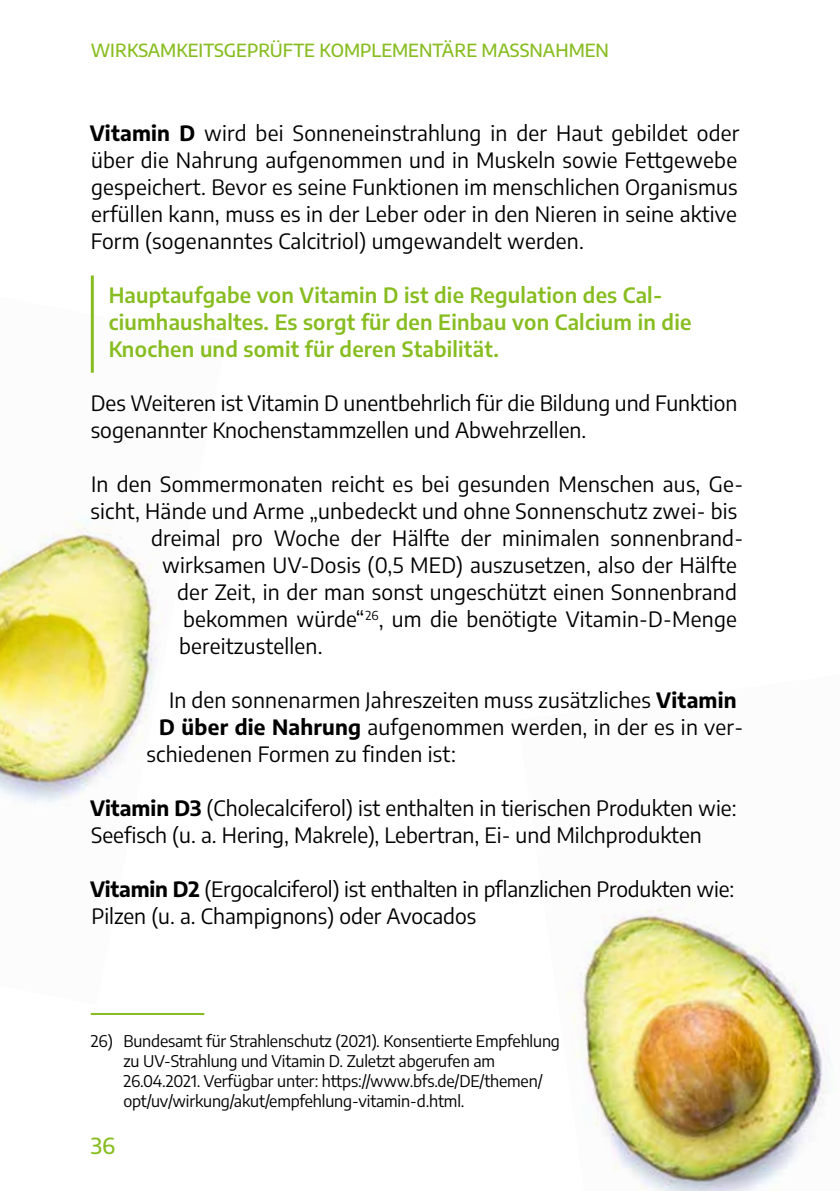
<style>
.page{position:relative;width:840px;height:1191px;background:#fff}
.page>*{position:absolute;margin:0;border:0;box-sizing:border-box;transform-origin:0 0}
.t1{font:500 22px "Encode Sans";color:#88bd21}
.t2{font:21px/27px "Encode Sans";letter-spacing:.01em;color:#000;text-align:justify}
.t3{font:600 21px/27px "Encode Sans";letter-spacing:.01em;color:#88bd21}
.t4{font:21px "Encode Sans";letter-spacing:-.01em;color:#000}
.t5{font:500 18px "Encode Sans";color:#88bd21}
.t6{font:16px/20px "Encode Sans";letter-spacing:-.01em;color:#000}
.s1{font-weight:700}
</style>
<div class="page">
<img style="left:566px;top:908px;width:264px;height:283px">
<img style="left:0;top:297px;width:162px;height:506px">
<hr style="left:91px;top:275px;width:3px;height:98px;background:#88bd21">
<hr style="left:91px;top:1013px;width:113px;height:2px;background:#88bd21">
<p class="t5" style="left:91px;top:38px;width:519px">WIRKSAMKEITSGEPRÜFTE KOMPLEMENTÄRE MASSNAHMEN</p>
<p class="t2" style="left:90px;top:118px;width:651px"><span class="s1">Vitamin D</span> wird bei Sonneneinstrahlung in der Haut gebildet oder über die Nahrung aufgenommen und in Muskeln sowie Fettgewebe gespeichert. Bevor es seine Funktionen im menschlichen Organismus erfüllen kann, muss es in der Leber oder in den Nieren in seine aktive Form (sogenanntes Calcitriol) umgewandelt werden.</p>
<p class="t3" style="left:109px;top:280px;width:584px">Hauptaufgabe von Vitamin D ist die Regulation des Cal&shy;ciumhaushaltes. Es sorgt für den Einbau von Calcium in die<br>Knochen und somit für deren Stabilität.</p>
<p class="t2" style="left:91px;top:388px;width:647px">Des Weiteren ist Vitamin D unentbehrlich für die Bildung und Funktion sogenannter Knochenstammzellen und Abwehrzellen.</p>
<p class="t2" style="left:91px;top:469px;width:653px">In den Sommermonaten reicht es bei gesunden Menschen aus, Ge-</p>
<p class="t2" style="left:90px;top:496px;width:647px">sicht, Hände und Arme „unbedeckt und ohne Sonnenschutz zwei- bis</p>
<p class="t2" style="left:151px;top:523px;width:593px">dreimal pro Woche der Hälfte der minimalen sonnenbrand-</p>
<p class="t2" style="left:162px;top:550px;width:576px">wirksamen UV-Dosis (0,5 MED) auszusetzen, also der Hälfte</p>
<p class="t2" style="left:177px;top:577px;width:561px">der Zeit, in der man sonst ungeschützt einen Sonnenbrand</p>
<p class="t2" style="left:183px;top:604px;width:555px">bekommen würde“<sup>26</sup>, um die benötigte Vitamin-D-Menge</p>
<p class="t2" style="left:179px;top:631px;width:145px">bereitzustellen.</p>
<p class="t2" style="left:169px;top:685px;width:568px">In den sonnenarmen Jahreszeiten muss zusätzliches <span class="s1">Vitamin</span></p>
<p class="t2" style="left:159px;top:712px;width:585px"><span class="s1">D über die Nahrung</span> aufgenommen werden, in der es in ver-</p>
<p class="t2" style="left:146px;top:739px;width:310px">schiedenen Formen zu finden ist:</p>
<p class="t2" style="left:90px;top:794px;width:647px"><span class="s1">Vitamin D3</span> (Cholecalciferol) ist enthalten in tierischen Produkten wie:</p>
<p class="t2" style="left:91px;top:821px;width:612px">Seefisch (u. a. Hering, Makrele), Lebertran, Ei- und Milchprodukten</p>
<p class="t4" style="left:90px;top:874px;width:645px"><span class="s1">Vitamin D2</span> (Ergocalciferol) ist enthalten in pflanzlichen Produkten wie:</p>
<p class="t2" style="left:91px;top:901px;width:386px">Pilzen (u. a. Champignons) oder Avocados</p>
<p class="t6" style="left:91px;top:1030px;width:24px">26)</p>
<p class="t6" style="left:123px;top:1030px;width:438px">Bundesamt für Strahlenschutz (2021). Konsentierte Empfehlung zu UV-Strahlung und Vitamin D. Zuletzt abgerufen am 26.04.2021. Verfügbar unter: https://www.bfs.de/DE/themen/ opt/uv/wirkung/akut/empfehlung-vitamin-d.html.</p>
<p class="t1" style="left:91px;top:1130px;width:26px">36</p>
</div>
